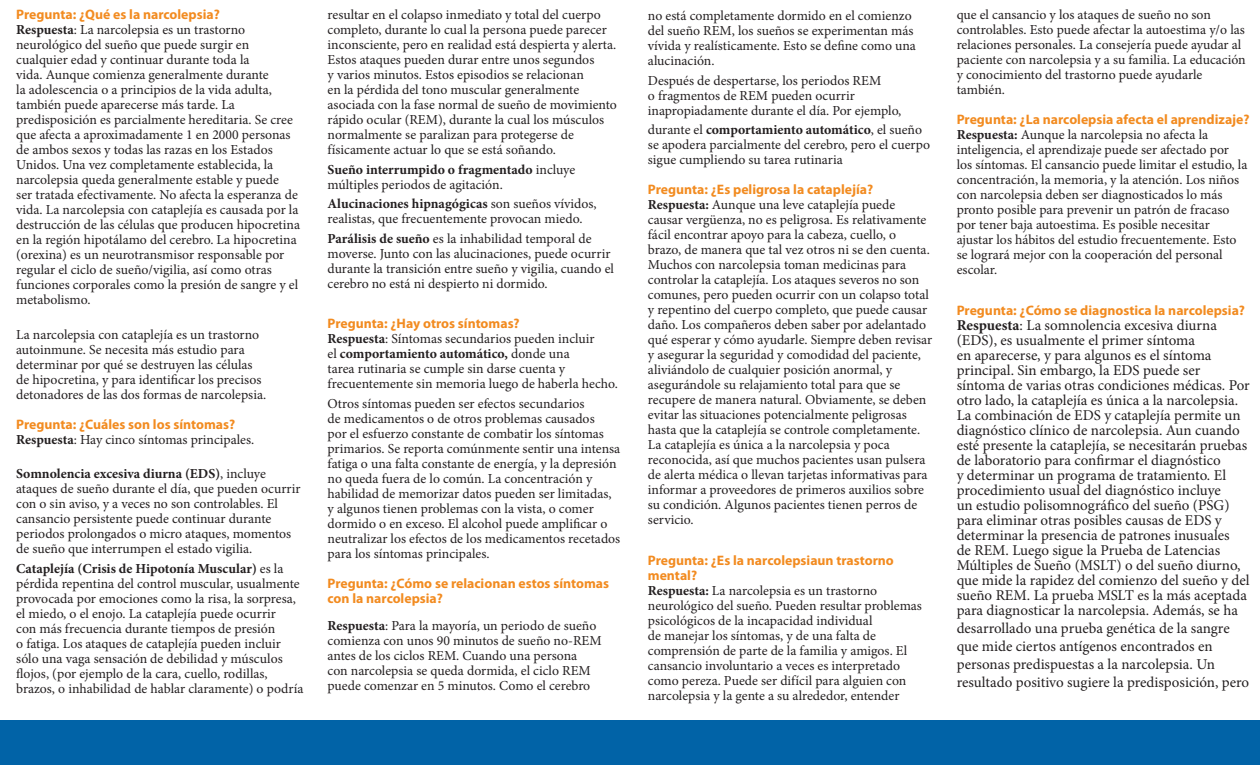
<style>
.page{position:relative;width:1260px;height:765px;background:#fff}
.page>*{position:absolute;margin:0;border:0;box-sizing:border-box;transform-origin:0 0}
.t1{font:15px/15px "Minion Pro";color:#231f20}
.t2{font:13.75px/15px "Minion Pro";color:#231f20}
.t3{font:700 13.75px/15px "Myriad Pro";color:#f28b20}
.s1{font-weight:700}
</style>
<div class="page">
<div style="left:0;top:720px;width:1260px;height:45px;background:#0163a7"></div>
<p class="t3" style="left:16px;top:7px;width:205px">Pregunta: ¿Qué es la narcolepsia?</p>
<p class="t2" style="left:16px;top:22px;width:285px"><span class="s1">Respuesta</span>: La narcolepsia es un trastorno neurológico del sueño que puede surgir en cualquier edad y continuar durante toda la<br>vida. Aunque comienza generalmente durante<br>la adolescencia o a principios de la vida adulta, también puede aparecerse más tarde. La predisposición es parcialmente hereditaria. Se cree que afecta a aproximadamente 1 en 2000 personas de ambos sexos y todas las razas en los Estados Unidos. Una vez completamente establecida, la narcolepsia queda generalmente estable y puede<br>ser tratada efectivamente. No afecta la esperanza de vida. La narcolepsia con cataplejía es causada por la destrucción de las células que producen hipocretina en la región hipotálamo del cerebro. La hipocretina (orexina) es un neurotransmisor responsable por regular el ciclo de sueño/vigilia, así como otras funciones corporales como la presión de sangre y el metabolismo.</p>
<p class="t2" style="left:16px;top:327px;width:252px">La narcolepsia con cataplejía es un trastorno autoinmune. Se necesita más estudio para determinar por qué se destruyen las células de hipocretina, y para identificar los precisos detonadores de las dos formas de narcolepsia.</p>
<p class="t3" style="left:16px;top:416px;width:221px">Pregunta: ¿Cuáles son los síntomas?</p>
<p class="t2" style="left:16px;top:432px;width:240px"><span class="s1">Respuesta</span>: Hay cinco síntomas principales.</p>
<p class="t2" style="left:16px;top:467px;width:286px"><span class="s1">Somnolencia excesiva diurna (EDS)</span>, incluye ataques de sueño durante el día, que pueden ocurrir con o sin aviso, y a veces no son controlables. El cansancio persistente puede continuar durante periodos prolongados o micro ataques, momentos de sueño que interrumpen el estado vigilia.</p>
<p class="t2" style="left:16px;top:561px;width:289px"><span class="s1">Cataplejía (Crisis de Hipotonía Muscular)</span> es la pérdida repentina del control muscular, usualmente provocada por emociones como la risa, la sorpresa, el miedo, o el enojo. La cataplejía puede ocurrir<br>con más frecuencia durante tiempos de presión<br>o fatiga. Los ataques de cataplejía pueden incluir sólo una vaga sensación de debilidad y músculos flojos, (por ejemplo de la cara, cuello, rodillas, brazos, o inhabilidad de hablar claramente) o podría</p>
<p class="t2" style="left:328px;top:7px;width:291px">resultar en el colapso inmediato y total del cuerpo completo, durante lo cual la persona puede parecer inconsciente, pero en realidad está despierta y alerta.<br>Estos ataques pueden durar entre unos segundos<br>y varios minutos. Estos episodios se relacionan<br>en la pérdida del tono muscular generalmente asociada con la fase normal de sueño de movimiento rápido ocular (REM), durante la cual los músculos normalmente se paralizan para protegerse de físicamente actuar lo que se está soñando.</p>
<p class="t2" style="left:328px;top:162px;width:249px"><span class="s1">Sueño interrumpido o fragmentado</span> incluye múltiples periodos de agitación.</p>
<p class="t2" style="left:328px;top:196px;width:271px"><span class="s1">Alucinaciones hipnagógicas</span> son sueños vívidos, realistas, que frecuentemente provocan miedo.</p>
<p class="t2" style="left:328px;top:231px;width:288px"><span class="s1">Parálisis de sueño</span> es la inhabilidad temporal de moverse. Junto con las alucinaciones, puede ocurrir durante la transición entre sueño y vigilia, cuando el cerebro no está ni despierto ni dormido.</p>
<p class="t3" style="left:328px;top:315px;width:194px">Pregunta: ¿Hay otros síntomas?</p>
<p class="t2" style="left:328px;top:331px;width:292px"><span class="s1">Respuesta</span>: Síntomas secundarios pueden incluir<br>el <span class="s1">comportamiento automático,</span> donde una<br>tarea rutinaria se cumple sin darse cuenta y frecuentemente sin memoria luego de haberla hecho.</p>
<p class="t2" style="left:328px;top:396px;width:294px">Otros síntomas pueden ser efectos secundarios<br>de medicamentos o de otros problemas causados<br>por el esfuerzo constante de combatir los síntomas primarios. Se reporta comúnmente sentir una intensa fatiga o una falta constante de energía, y la depresión no queda fuera de lo común. La concentración y habilidad de memorizar datos pueden ser limitadas, y algunos tienen problemas con la vista, o comer dormido o en exceso. El alcohol puede amplificar o neutralizar los efectos de los medicamentos recetados para los síntomas principales.</p>
<p class="t3" style="left:328px;top:576px;width:283px">Pregunta: ¿Cómo se relacionan estos síntomas con la narcolepsia?</p>
<p class="t2" style="left:328px;top:618px;width:276px"><span class="s1">Respuesta</span>: Para la mayoría, un periodo de sueño comienza con unos 90 minutos de sueño no-REM antes de los ciclos REM. Cuando una persona<br>con narcolepsia se queda dormida, el ciclo REM puede comenzar en 5 minutos. Como el cerebro</p>
<p class="t2" style="left:648px;top:8px;width:270px">no está completamente dormido en el comienzo del sueño REM, los sueños se experimentan más vívida y realísticamente. Esto se define como una alucinación.</p>
<p class="t2" style="left:648px;top:73px;width:255px">Después de despertarse, los periodos REM<br>o fragmentos de REM pueden ocurrir inapropiadamente durante el día. Por ejemplo,</p>
<p class="t2" style="left:648px;top:122px;width:284px">durante el <span class="s1">comportamiento automático</span>, el sueño se apodera parcialmente del cerebro, pero el cuerpo sigue cumpliendo su tarea rutinaria</p>
<p class="t3" style="left:648px;top:182px;width:227px">Pregunta: ¿Es peligrosa la cataplejía?</p>
<p class="t2" style="left:648px;top:197px;width:286px"><span class="s1">Respuesta:</span> Aunque una leve cataplejía puede causar vergüenza, no es peligrosa. Es relativamente fácil encontrar apoyo para la cabeza, cuello, o brazo, de manera que tal vez otros ni se den cuenta.<br>Muchos con narcolepsia toman medicinas para controlar la cataplejía. Los ataques severos no son comunes, pero pueden ocurrir con un colapso total y repentino del cuerpo completo, que puede causar daño. Los compañeros deben saber por adelantado qué esperar y cómo ayudarle. Siempre deben revisar y asegurar la seguridad y comodidad del paciente, aliviándolo de cualquier posición anormal, y asegurándole su relajamiento total para que se recupere de manera natural. Obviamente, se deben evitar las situaciones potencialmente peligrosas hasta que la cataplejía se controle completamente.<br>La cataplejía es única a la narcolepsia y poca reconocida, así que muchos pacientes usan pulsera de alerta médica o llevan tarjetas informativas para informar a proveedores de primeros auxilios sobre su condición. Algunos pacientes tienen perros de servicio.</p>
<p class="t3" style="left:648px;top:553px;width:248px">Pregunta: ¿Es la narcolepsiaun trastorno mental?</p>
<p class="t2" style="left:648px;top:584px;width:276px"><span class="s1">Respuesta:</span> La narcolepsia es un trastorno neurológico del sueño. Pueden resultar problemas psicológicos de la incapacidad individual<br>de manejar los síntomas, y de una falta de comprensión de parte de la familia y amigos. El cansancio involuntario a veces es interpretado como pereza. Puede ser difícil para alguien con narcolepsia y la gente a su alrededor, entender</p>
<p class="t2" style="left:957px;top:7px;width:291px">que el cansancio y los ataques de sueño no son controlables. Esto puede afectar la autoestima y/o las relaciones personales. La consejería puede ayudar al paciente con narcolepsia y a su familia. La educación y conocimiento del trastorno puede ayudarle también.</p>
<p class="t3" style="left:957px;top:111px;width:294px">Pregunta: ¿La narcolepsia afecta el aprendizaje?</p>
<p class="t2" style="left:957px;top:127px;width:292px"><span class="s1">Respuesta:</span> Aunque la narcolepsia no afecta la inteligencia, el aprendizaje puede ser afectado por los síntomas. El cansancio puede limitar el estudio, la concentración, la memoria, y la atención. Los niños con narcolepsia deben ser diagnosticados lo más pronto posible para prevenir un patrón de fracaso por tener baja autoestima. Es posible necesitar ajustar los hábitos del estudio frecuentemente. Esto se logrará mejor con la cooperación del personal escolar.</p>
<p class="t3" style="left:957px;top:302px;width:290px">Pregunta: ¿Cómo se diagnostica la narcolepsia?</p>
<p class="t1" style="left:957px;top:318px;width:295px"><span class="s1">Respuesta</span>: La somnolencia excesiva diurna (EDS), es usualmente el primer síntoma<br>en aparecerse, y para algunos es el síntoma principal. Sin embargo, la EDS puede ser síntoma de varias otras condiciones médicas. Por otro lado, la cataplejía es única a la narcolepsia.<br>La combinación de EDS y cataplejía permite un diagnóstico clínico de narcolepsia. Aun cuando esté presente la cataplejía, se necesitarán pruebas de laboratorio para confirmar el diagnóstico<br>y determinar un programa de tratamiento. El procedimiento usual del diagnóstico incluye<br>un estudio polisomnográfico del sueño (PSG) para eliminar otras posibles causas de EDS y determinar la presencia de patrones inusuales<br>de REM. Luego sigue la Prueba de Latencias Múltiples de Sueño (MSLT) o del sueño diurno, que mide la rapidez del comienzo del sueño y del sueño REM. La prueba MSLT es la más aceptada para diagnosticar la narcolepsia. Además, se ha</p>
<p class="t1" style="left:957px;top:619px;width:294px;line-height:18px">desarrollado una prueba genética de la sangre que mide ciertos antígenos encontrados en personas predispuestas a la narcolepsia. Un resultado positivo sugiere la predisposición, pero</p>
</div>
